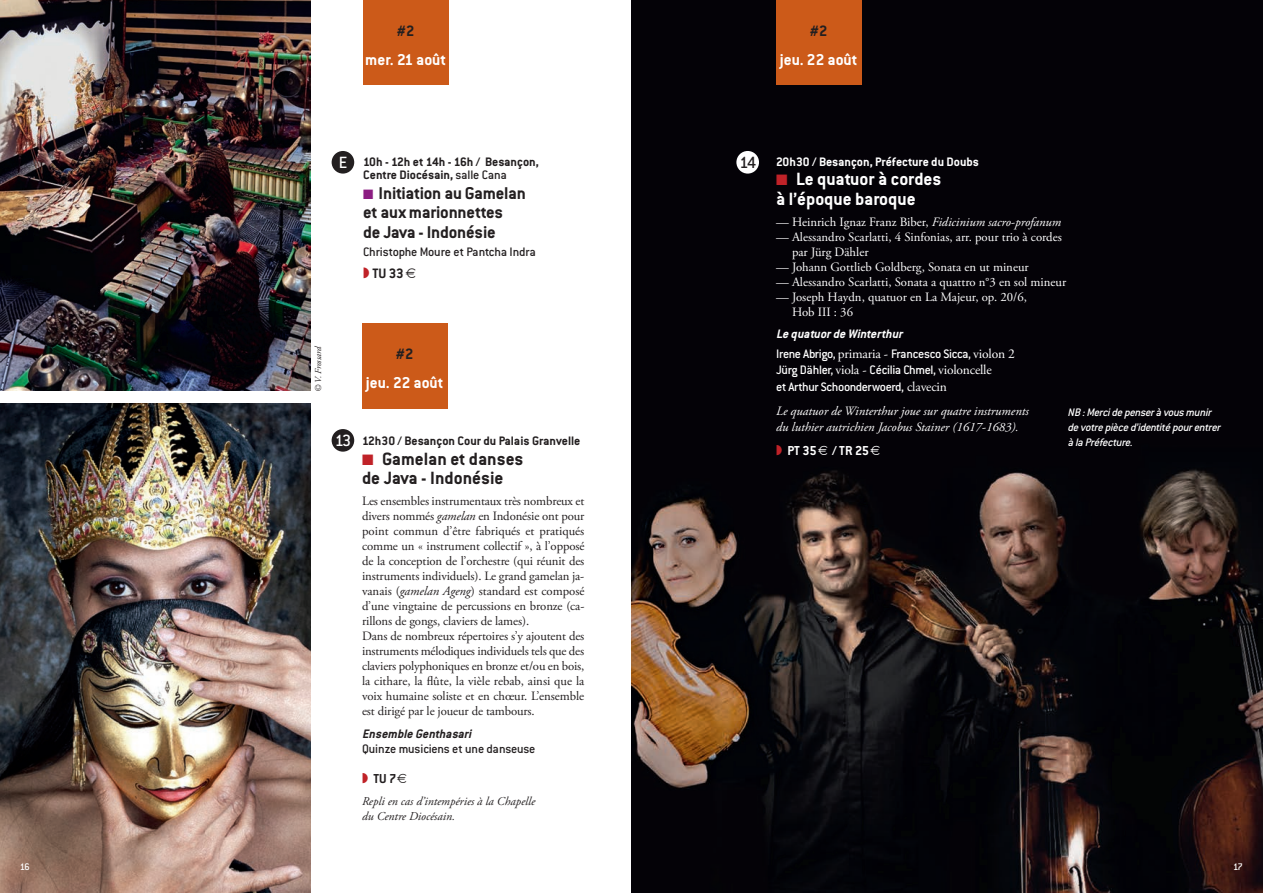
<style>
.page{position:relative;width:1263px;height:893px;background:#fff}
.page>*{position:absolute;margin:0;border:0;box-sizing:border-box;transform-origin:0 0}
.t1{font:700 19.5px/19.5px "Conduit ITC";color:#fff}
.t2{font:700 19.5px/19.5px "Conduit ITC";color:#231f20}
.t3{font:700 18.75px/19.5px "Conduit ITC";letter-spacing:-.01em;color:#231f20}
.t4{font:500 17.85px "Conduit ITC";color:#fff}
.t5{font:700 17.25px "Conduit ITC";color:#fff}
.t6{font:700 16.5px "Conduit ITC";color:#231f20}
.t7{font:700 15px "Conduit ITC";color:#231f20}
.t8{font:700 14.25px "Conduit ITC";letter-spacing:-.005em;color:#fff}
.t9{font:700 14.25px "Conduit ITC";color:#231f20}
.t10{font:500 13.5px/19.5px "Conduit ITC";letter-spacing:-.025em;color:#fff}
.t11{font:700 13.5px/13.5px "Conduit ITC";color:#231f20}
.t12{font:500 13.5px "Conduit ITC";letter-spacing:-.015em;color:#231f20}
.t13{font:700 13.5px "Conduit ITC";color:#fff}
.t14{font:italic 700 13.5px "Conduit ITC";color:#231f20}
.t15{font:12.75px/15px "Adobe Garamond Pro";letter-spacing:-.01em;color:#231f20}
.t16{font:12.75px/15px "Adobe Garamond Pro";color:#fff}
.t17{font:italic 12.75px/16.5px "Adobe Garamond Pro";color:#fff}
.t18{font:italic 500 12px/15px "Conduit ITC";color:#fff}
.t19{font:italic 12px/15px "Adobe Garamond Pro";color:#231f20}
.t20{font:500 10.5px "Conduit ITC";color:#fff}
.t21{font:italic 9px "Adobe Garamond Pro";color:#231f20}
.s1{font-weight:500}
.s2{color:#8c1d82}
.s3{font-weight:500;font-size:17.85px;color:#fff}
.s4{color:#c02228}
.s5{font-style:italic}
.s6{font-weight:500;font-size:17.85px;color:#231f20}
.s7{font-weight:700;font-style:italic}
.s8{font-family:"Adobe Garamond Pro";font-weight:400}
</style>
<div class="page">
<img style="left:0;top:404px;width:310px;height:489px">
<img style="left:631px;top:0;width:632px;height:893px">
<div style="left:776px;top:0;width:85px;height:85px;background:#cc5a19"></div>
<div style="left:736px;top:151px;width:23px;height:23px;background:#fff;border-radius:50%"></div>
<div style="left:363px;top:0;width:85px;height:85px;background:#cc5a19"></div>
<div style="left:332px;top:429px;width:22px;height:23px;background:#231f20;border-radius:50%"></div>
<div style="left:362px;top:323px;width:85px;height:85px;background:#cc5a19"></div>
<img style="left:0;top:0;width:310px;height:391px">
<div style="left:332px;top:151px;width:22px;height:23px;background:#231f20;border-radius:50%"></div>
<svg style="left:777px;top:445px;width:5px;height:10px"></svg>
<svg style="left:818px;top:446px;width:9px;height:9px"></svg>
<svg style="left:871px;top:446px;width:9px;height:9px"></svg>
<p class="t6" style="left:397px;top:26px;width:19px">#2</p>
<h3 class="t5" style="left:365px;top:54px;width:82px">mer. 21 août</h3>
<h3 class="t4" style="left:339px;top:157px;width:10px">E</h3>
<p class="t11" style="left:363px;top:156px;width:177px">10h - 12h et 14h - 16h / Besançon,<br>Centre Diocésain, <span class="s1">salle Cana</span></p>
<h2 class="t3" style="left:363px;top:185px;width:164px"><span class="s2">■</span> Initiation au Gamelan et aux marionnettes<br>de Java - Indonésie</h2>
<p class="t12" style="left:363px;top:247px;width:174px">Christophe Moure et Pantcha Indra</p>
<p class="t7" style="left:372px;top:269px;width:33px">TU 33</p>
<p class="t21" style="left:315px;top:392px;width:47px;rotate:-90deg">© V. Frossard</p>
<p class="t6" style="left:396px;top:348px;width:19px">#2</p>
<h3 class="t5" style="left:366px;top:377px;width:79px">jeu. 22 août</h3>
<p class="t11" style="left:335px;top:436px;width:247px"><span class="s3">13</span> 12h30 / Besançon Cour du Palais Granvelle</p>
<h1 class="t2" style="left:362px;top:451px;width:163px"><span class="s4">■</span> Gamelan et danses de Java - Indonésie</h1>
<p class="t15" style="left:362px;top:495px;width:224px">les ensembles instrumentaux très nombreux et divers nommés <span class="s5">gamelan</span> en indonésie ont pour point commun d’être fabriqués et pratiqués comme un « instrument collectif », à l’opposé de la conception de l’orchestre (qui réunit des instruments individuels). le grand gamelan ja&shy;vanais (<span class="s5">gamelan Ageng</span>) standard est composé d’une vingtaine de percussions en bronze (ca&shy;rillons de gongs, claviers de lames).<br>dans de nombreux répertoires s’y ajoutent des instruments mélodiques individuels tels que des claviers polyphoniques en bronze et/ou en bois, la cithare, la flûte, la vièle rebab, ainsi que la voix humaine soliste et en chœur. l’ensemble est dirigé par le joueur de tambours.</p>
<p class="t14" style="left:362px;top:729px;width:113px">Ensemble Genthasari</p>
<p class="t12" style="left:362px;top:744px;width:175px">Quinze musiciens et une danseuse</p>
<p class="t9" style="left:373px;top:774px;width:24px">TU 7</p>
<p class="t19" style="left:362px;top:795px;width:175px">Repli en cas d’intempéries à la Chapelle du Centre Diocésain.</p>
<p class="t6" style="left:810px;top:26px;width:19px">#2</p>
<h3 class="t5" style="left:780px;top:54px;width:79px">jeu. 22 août</h3>
<p class="t13" style="left:739px;top:157px;width:241px"><span class="s6">14</span> 20h30 / Besançon, Préfecture du Doubs</p>
<h1 class="t1" style="left:776px;top:172px;width:167px"><span class="s4">■</span> Le quatuor à cordes à l’époque baroque</h1>
<p class="t16" style="left:776px;top:215px;width:287px">— heinrich ignaz franz biber, <span class="s5">Fidicinium sacro-profanum</span></p>
<p class="t16" style="left:792px;top:230px;width:271px;text-indent:-16px">— Alessandro scarlatti, 4 sinfonias, arr. pour trio à cordes par Jürg dähler</p>
<p class="t16" style="left:776px;top:260px;width:254px">— Johann gottlieb goldberg, sonata en ut mineur</p>
<p class="t16" style="left:776px;top:275px;width:292px">— Alessandro scarlatti, sonata a quattro n°3 en sol mineur</p>
<p class="t16" style="left:792px;top:290px;width:236px;text-indent:-16px">— Joseph haydn, quatuor en la majeur, op. 20/6, hob iii : 36</p>
<p class="t10" style="left:776px;top:326px;width:240px"><span class="s7">Le quatuorde Winterthur<br></span>Irene Abrigo, <span class="s8">primaria -</span> Francesco Sicca, <span class="s8">violon 2</span></p>
<p class="t10" style="left:776px;top:363px;width:217px;line-height:16.5px">Jürg Dähler, <span class="s8">viola -</span> Cécilia Chmel, <span class="s8">violoncelle </span>et Arthur Schoonderwoerd, <span class="s8">clavecin</span></p>
<p class="t17" style="left:776px;top:404px;width:254px">Le quatuor de Winterthur joue sur quatre instruments du luthier autrichien Jacobus Stainer (1617-1683).</p>
<p class="t8" style="left:787px;top:446px;width:83px">PT 35 / TR 25</p>
<p class="t18" style="left:1067px;top:406px;width:156px">NB :Mercide penserà vous munir de votre pièce d’identité pourentrer à la Préfecture.</p>
<p class="t20" style="left:20px;top:863px;width:11px">16</p>
<p class="t20" style="left:1233px;top:863px;width:11px">17</p>
</div>
